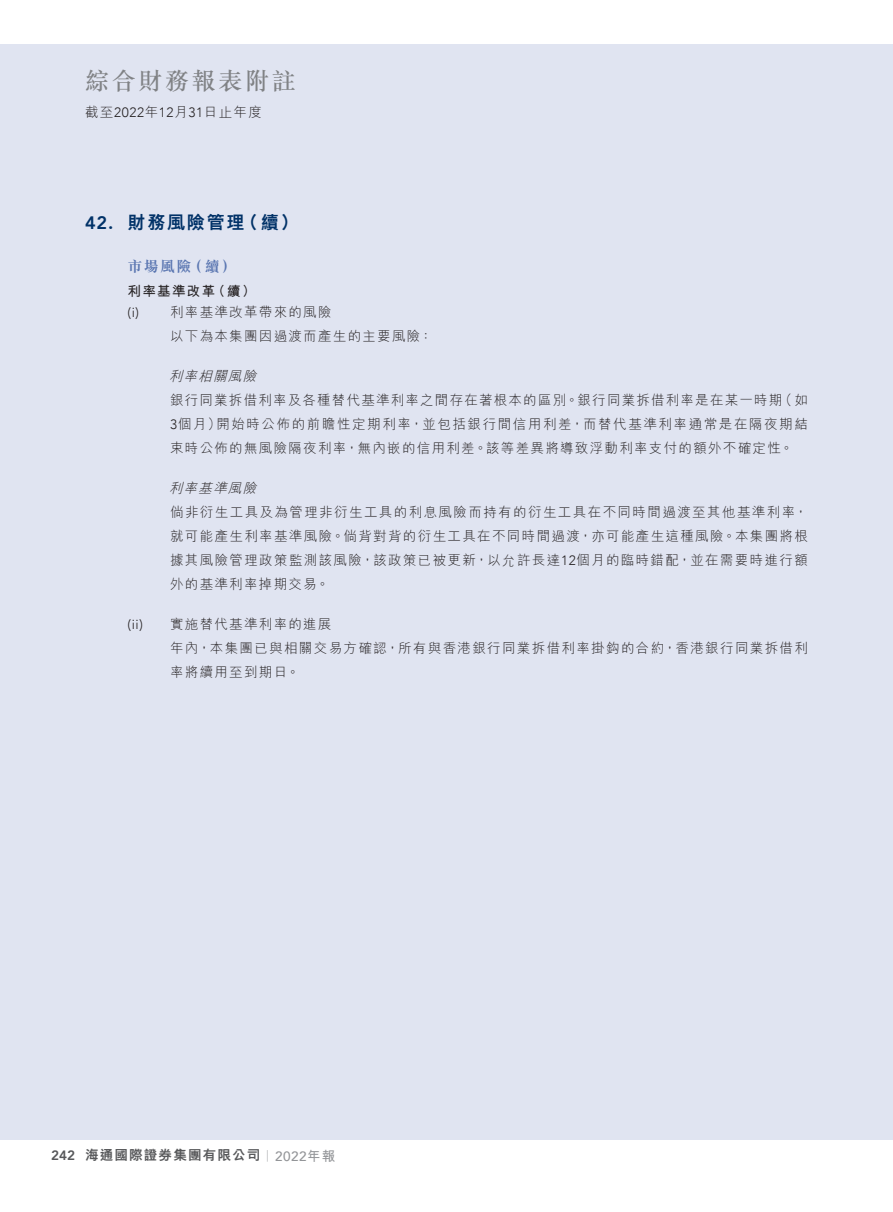
<style>
.page{position:relative;width:893px;height:1212px;background:#fff}
.page>*{position:absolute;margin:0;border:0;box-sizing:border-box;transform-origin:0 0}
.t1{font:500 24px "M Sung HK";letter-spacing:.11em;color:#808285}
.t2{font:800 18px "M Hei HK";letter-spacing:.1em;color:#013268}
.t3{font:700 15px "M Sung HK";color:#5a76b1}
.t4{font:300 13.5px/24px "M Hei HK";letter-spacing:.095em;color:#231f20}
.t5{font:800 13.5px "M Hei HK";letter-spacing:.09em;color:#57585a}
.t6{font:italic 300 13.5px "M Hei HK";color:#231f20}
.t7{font:300 13.5px "Avenir";color:#231f20}
.s1{font-family:"Avenir"}
.s2{font-weight:700}
.s3{font-family:"Adobe Ming Std";font-weight:300;color:#939598}
.s4{font-family:"Avenir";font-weight:500;color:#939598}
.s5{font-weight:700;color:#939598}
</style>
<div class="page">
<div style="left:0;top:45px;width:893px;height:1095px;background:#e0e4f1"></div>
<h1 class="t1" style="left:85px;top:64px;width:212px">綜合財務報表附註</h1>
<p class="t4" style="left:85px;top:100px;width:178px">截至<span class="s1">2022</span>年<span class="s1">12</span>月<span class="s1">31</span>日止年度</p>
<h2 class="t2" style="left:85px;top:213px;width:215px"><span class="s1">42.</span> 財務風險管理（續）</h2>
<p class="t3" style="left:128px;top:259px;width:110px">市場風險（續）</p>
<p class="t4" style="left:128px;top:280px;width:205px;line-height:21px"><span class="s2">利率基準改革（續）<br></span><span class="s1">(i)</span> 利率基準改革帶來的風險</p>
<p class="t4" style="left:170px;top:324px;width:264px">以下為本集團因過渡而產生的主要風險：</p>
<p class="t6" style="left:169px;top:369px;width:93px">利率相關風險</p>
<p class="t4" style="left:170px;top:388px;width:639px;text-align:justify">銀行同業拆借利率及各種替代基準利率之間存在著根本的區別。銀行同業拆借利率是在某一時期（如<span class="s1">3</span>個月）開始時公佈的前瞻性定期利率，並包括銀行間信用利差，而替代基準利率通常是在隔夜期結束時公佈的無風險隔夜利率，無內嵌的信用利差。該等差異將導致浮動利率支付的額外不確定性。</p>
<p class="t6" style="left:169px;top:481px;width:93px">利率基準風險</p>
<p class="t4" style="left:170px;top:500px;width:639px;text-align:justify">倘非衍生工具及為管理非衍生工具的利息風險而持有的衍生工具在不同時間過渡至其他基準利率，就可能產生利率基準風險。倘背對背的衍生工具在不同時間過渡，亦可能產生這種風險。本集團將根據其風險管理政策監測該風險，該政策已被更新，以允許長達<span class="s1">12</span>個月的臨時錯配，並在需要時進行額外的基準利率掉期交易。</p>
<p class="t7" style="left:128px;top:617px;width:17px">(ii)</p>
<p class="t4" style="left:170px;top:612px;width:639px">實施替代基準利率的進展<br>年內，本集團已與相關交易方確認，所有與香港銀行同業拆借利率掛鈎的合約，香港銀行同業拆借利率將續用至到期日。</p>
<p class="t5" style="left:51px;top:1148px;width:286px"><span class="s1">242</span> 海通國際證券集團有限公司<span class="s3">｜</span><span class="s4">2022</span><span class="s5">年報</span></p>
</div>
